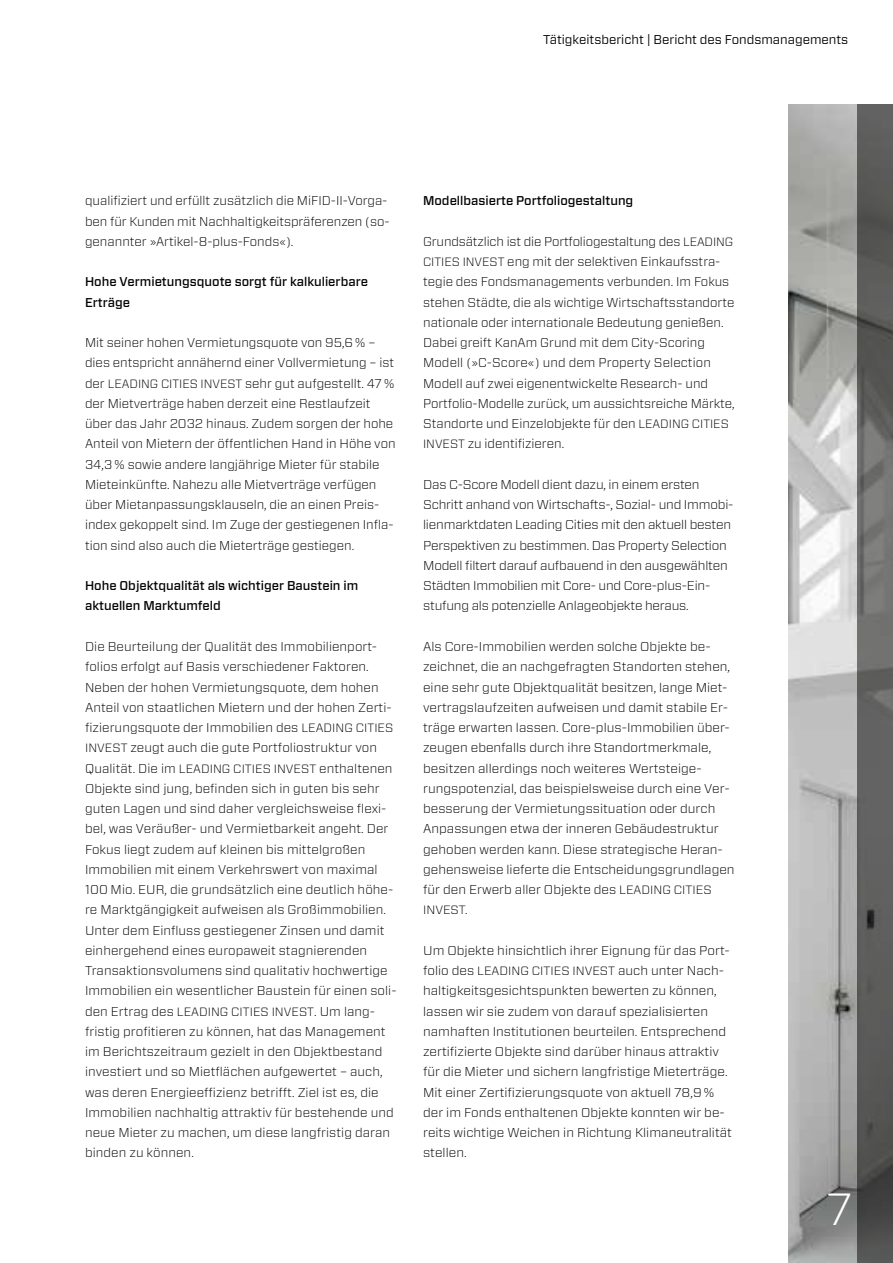
<style>
.page{position:relative;width:893px;height:1263px;background:#fff}
.page>*{position:absolute;margin:0;border:0;box-sizing:border-box;transform-origin:0 0}
.t1{font:300 45px "Forza";color:#fff}
.t2{font:300 12.75px/20.2px "Forza";color:#000}
.t3{font:500 12.75px/20.2px "Forza";color:#000}
.t4{font:12.75px "Forza";color:#000}
.t5{font:300 12px "Forza";color:#000}
.s1{font-size:12px}
</style>
<div class="page">
<img style="left:789px;top:104px;width:68px;height:1159px">
<svg style="left:857px;top:104px;width:36px;height:1159px;background:#5e5e5d"></svg>
<p class="t4" style="left:543px;top:31px;width:307px">Tätigkeitsbericht | Bericht des Fondsmanagements</p>
<p class="t2" style="left:85px;top:190px;width:306px">qualifiziert und erfüllt zusätzlich die MiFID-II-Vorga&shy;ben für Kunden mit Nachhaltigkeitspräferenzen (so&shy;genannter »Artikel-8-plus-Fonds«).</p>
<p class="t3" style="left:85px;top:272px;width:284px">Hohe Vermietungsquote sorgt für kalkulierbare<br>Erträge</p>
<p class="t2" style="left:85px;top:332px;width:312px">Mit seiner hohen Vermietungsquote von 95,6 % – dies entspricht annähernd einer Vollvermietung – ist der <span class="s1">LEADING CITIES INVEST</span> sehr gut aufgestellt. 47 % der Mietverträge haben derzeit eine Restlaufzeit über das Jahr 2032 hinaus. Zudem sorgen der hohe Anteil von Mietern der öffentlichen Hand in Höhe von 34,3 % sowie andere langjährige Mieter für stabile Mieteinkünfte. Nahezu alle Mietverträge verfügen über Mietanpassungsklauseln, die an einen Preis&shy;index gekoppelt sind. Im Zuge der gestiegenen Infla&shy;tion sind also auch die Mieterträge gestiegen.</p>
<p class="t3" style="left:85px;top:576px;width:275px">Hohe Objektqualität als wichtiger Baustein im aktuellen Marktumfeld</p>
<p class="t2" style="left:85px;top:636px;width:313px">Die Beurteilung der Qualität des Immobilienport&shy;folios erfolgt auf Basis verschiedener Faktoren.<br>Neben der hohen Vermietungsquote, dem hohen Anteil von staatlichen Mietern und der hohen Zerti&shy;fizierungsquote der Immobilien des <span class="s1">LEADING CITIES INVEST</span> zeugt auch die gute Portfoliostruktur von Qualität. Die im <span class="s1">LEADING CITIES INVEST</span> enthaltenen Objekte sind jung, befinden sich in guten bis sehr guten Lagen und sind daher vergleichsweise flexi&shy;bel, was Veräußer- und Vermietbarkeit angeht. Der Fokus liegt zudem auf kleinen bis mittelgroßen Immobilien mit einem Verkehrswert von maximal 100 Mio. EUR, die grundsätzlich eine deutlich höhe&shy;re Marktgängigkeit aufweisen als Großimmobilien.<br>Unter dem Einfluss gestiegener Zinsen und damit einhergehend eines europaweit stagnierenden Transaktionsvolumens sind qualitativ hochwertige Immobilien ein wesentlicher Baustein für einen soli&shy;den Ertrag des <span class="s1">LEADING CITIES INVEST</span>. Um lang&shy;fristig profitieren zu können, hat das Management im Berichtszeitraum gezielt in den Objektbestand investiert und so Mietflächen aufgewertet – auch, was deren Energieeffizienz betrifft. Ziel ist es, die Immobilien nachhaltig attraktiv für bestehende und neue Mieter zu machen, um diese langfristig daran binden zu können.</p>
<p class="t3" style="left:423px;top:191px;width:212px">Modellbasierte Portfoliogestaltung</p>
<p class="t2" style="left:423px;top:231px;width:313px">Grundsätzlich ist die Portfoliogestaltung des <span class="s1">LEADING CITIES INVEST</span> eng mit der selektiven Einkaufsstra&shy;tegie des Fondsmanagements verbunden. Im Fokus stehen Städte, die als wichtige Wirtschaftsstandorte nationale oder internationale Bedeutung genießen.<br>Dabei greift KanAm Grund mit dem City-Scoring Modell (»C-Score«) und dem Property Selection Modell auf zwei eigenentwickelte Research- und Portfolio-Modelle zurück, um aussichtsreiche Märkte, Standorte und Einzelobjekte für den <span class="s1">LEADING CITIES INVEST</span> zu identifizieren.</p>
<p class="t2" style="left:423px;top:474px;width:312px">Das C-Score Modell dient dazu, in einem ersten Schritt anhand von Wirtschafts-, Sozial- und Immobi&shy;lienmarktdaten Leading Cities mit den aktuell besten Perspektiven zu bestimmen. Das Property Selection Modell filtert darauf aufbauend in den ausgewählten Städten Immobilien mit Core- und Core-plus-Ein&shy;stufung als potenzielle Anlageobjekte heraus.</p>
<p class="t2" style="left:423px;top:636px;width:313px">Als Core-Immobilien werden solche Objekte be&shy;zeichnet, die an nachgefragten Standorten stehen, eine sehr gute Objektqualität besitzen, lange Miet&shy;vertragslaufzeiten aufweisen und damit stabile Er&shy;träge erwarten lassen. Core-plus-Immobilien über&shy;zeugen ebenfalls durch ihre Standortmerkmale, besitzen allerdings noch weiteres Wertsteige&shy;rungspotenzial, das beispielsweise durch eine Ver&shy;besserung der Vermietungssituation oder durch Anpassungen etwa der inneren Gebäudestruktur gehoben werden kann. Diese strategische Heran&shy;gehensweise lieferte die Entscheidungsgrundlagen für den Erwerb aller Objekte des <span class="s1">LEADING CITIES</span></p>
<p class="t5" style="left:423px;top:902px;width:46px">INVEST.</p>
<p class="t2" style="left:423px;top:940px;width:310px">Um Objekte hinsichtlich ihrer Eignung für das Port&shy;folio des <span class="s1">LEADING CITIES INVEST</span> auch unter Nach&shy;haltigkeitsgesichtspunkten bewerten zu können, lassen wir sie zudem von darauf spezialisierten namhaften Institutionen beurteilen. Entsprechend zertifizierte Objekte sind darüber hinaus attraktiv für die Mieter und sichern langfristige Mieterträge.<br>Mit einer Zertifizierungsquote von aktuell 78,9 % der im Fonds enthaltenen Objekte konnten wir be&shy;reits wichtige Weichen in Richtung Klimaneutralität stellen.</p>
<h1 class="t1" style="left:826px;top:1178px;width:28px">7</h1>
</div>
